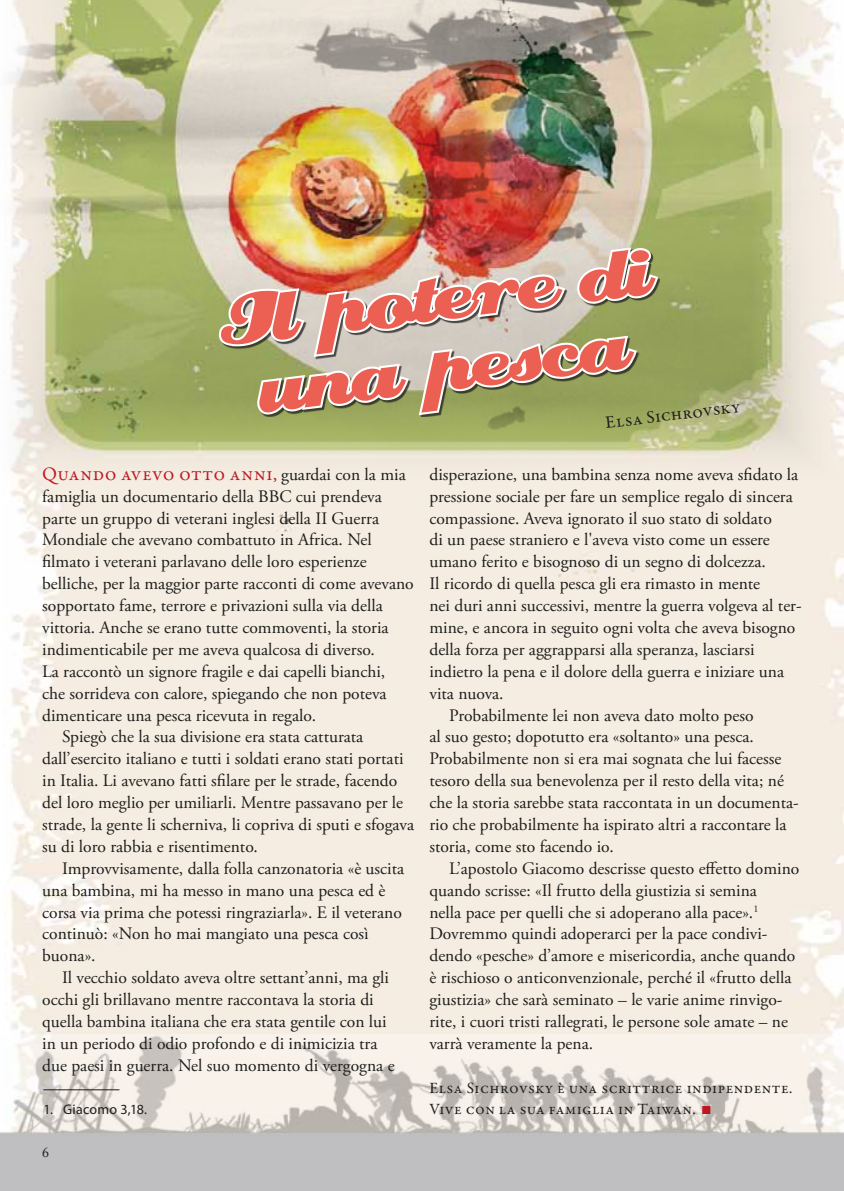
<style>
.page{position:relative;width:844px;height:1191px;background:#fff}
.page>*{position:absolute;margin:0;border:0;box-sizing:border-box;transform-origin:0 0}
.t1{font:84px/70.5px "Creampuff";color:#ec6053;text-align:center}
.t2{font:19.25px "Garamond Premr Pro";letter-spacing:.02em;color:#be1823}
.t3{font:17.5px "Adobe Garamond Pro";color:#1d1d1b}
.t4{font:17.5px "Garamond Premr Pro";color:#1d1d1b}
.t5{font:15.75px "Garamond Premr Pro";letter-spacing:.03em;color:#1d1d1b}
.t6{font:14px "Myriad Pro";letter-spacing:.02em;color:#1d1d1b}
.t7{font:14px "Adobe Caslon Pro";color:#1d1d1b}
.s1{font-family:"Adobe Garamond Pro";font-size:17.5px;color:#1d1d1b}
.s2{font-family:"Arial";font-size:17.5px;color:#be1622}
</style>
<div class="page">
<img style="left:4px;top:0;width:839px;height:491px">
<img style="left:0;top:1035px;width:843px;height:156px">
<img style="left:216px;top:217px;width:445px;height:348px">
<hr style="left:43px;top:1089px;width:76px;height:1px;background:#1d1d1b">
<h1 class="t1" style="left:214px;top:288px;width:433px;rotate:-7deg">Il potere di una pesca</h1>
<p class="t4" style="left:604px;top:412px;width:137px;rotate:-7deg">Elsa Sichrovsky</p>
<p class="t2" style="left:42px;top:462px;width:365px">Quando avevo otto anni, <span class="s1">guardai con la mia</span></p>
<p class="t3" style="left:42px;top:485px;width:341px">famiglia un documentario della BBC cui prendeva</p>
<p class="t3" style="left:42px;top:507px;width:338px">parte un gruppo di veterani inglesi della II Guerra</p>
<p class="t3" style="left:42px;top:529px;width:331px">Mondiale che avevano combattuto in Africa. Nel</p>
<p class="t3" style="left:42px;top:551px;width:326px">filmato i veterani parlavano delle loro esperienze</p>
<p class="t3" style="left:42px;top:573px;width:373px">belliche, per la maggior parte racconti di come avevano</p>
<p class="t3" style="left:42px;top:595px;width:342px">sopportato fame, terrore e privazioni sulla via della</p>
<p class="t3" style="left:42px;top:617px;width:348px">vittoria. Anche se erano tutte commoventi, la storia</p>
<p class="t3" style="left:42px;top:639px;width:334px">indimenticabile per me aveva qualcosa di diverso.</p>
<p class="t3" style="left:42px;top:660px;width:344px">La raccontò un signore fragile e dai capelli bianchi,</p>
<p class="t3" style="left:42px;top:682px;width:346px">che sorrideva con calore, spiegando che non poteva</p>
<p class="t3" style="left:42px;top:704px;width:275px">dimenticare una pesca ricevuta in regalo.</p>
<p class="t3" style="left:62px;top:726px;width:303px">Spiegò che la sua divisione era stata catturata</p>
<p class="t3" style="left:42px;top:748px;width:363px">dall’esercito italiano e tutti i soldati erano stati portati</p>
<p class="t3" style="left:42px;top:770px;width:356px">in Italia. Li avevano fatti sfilare per le strade, facendo</p>
<p class="t3" style="left:42px;top:792px;width:362px">del loro meglio per umiliarli. Mentre passavano per le</p>
<p class="t3" style="left:42px;top:814px;width:373px">strade, la gente li scherniva, li copriva di sputi e sfogava</p>
<p class="t3" style="left:42px;top:835px;width:217px">su di loro rabbia e risentimento.</p>
<p class="t3" style="left:62px;top:857px;width:343px">Improvvisamente, dalla folla canzonatoria «è uscita</p>
<p class="t3" style="left:42px;top:879px;width:345px">una bambina, mi ha messo in mano una pesca ed è</p>
<p class="t3" style="left:42px;top:901px;width:361px">corsa via prima che potessi ringraziarla». E il veterano</p>
<p class="t3" style="left:42px;top:923px;width:328px">continuò: «Non ho mai mangiato una pesca così</p>
<p class="t3" style="left:42px;top:945px;width:55px">buona».</p>
<p class="t3" style="left:62px;top:967px;width:328px">Il vecchio soldato aveva oltre settant’anni, ma gli</p>
<p class="t3" style="left:42px;top:989px;width:333px">occhi gli brillavano mentre raccontava la storia di</p>
<p class="t3" style="left:42px;top:1010px;width:346px">quella bambina italiana che era stata gentile con lui</p>
<p class="t3" style="left:42px;top:1032px;width:337px">in un periodo di odio profondo e di inimicizia tra</p>
<p class="t3" style="left:42px;top:1054px;width:354px">due paesi in guerra. Nel suo momento di vergogna e</p>
<p class="t3" style="left:429px;top:464px;width:370px">disperazione, una bambina senza nome aveva sfidato la</p>
<p class="t3" style="left:429px;top:485px;width:365px">pressione sociale per fare un semplice regalo di sincera</p>
<p class="t3" style="left:429px;top:507px;width:344px">compassione. Aveva ignorato il suo stato di soldato</p>
<p class="t3" style="left:429px;top:529px;width:342px">di un paese straniero e l'aveva visto come un essere</p>
<p class="t3" style="left:429px;top:551px;width:338px">umano ferito e bisognoso di un segno di dolcezza.</p>
<p class="t3" style="left:429px;top:573px;width:332px">Il ricordo di quella pesca gli era rimasto in mente</p>
<p class="t3" style="left:429px;top:595px;width:373px">nei duri anni successivi, mentre la guerra volgeva al ter-</p>
<p class="t3" style="left:429px;top:617px;width:367px">mine, e ancora in seguito ogni volta che aveva bisogno</p>
<p class="t3" style="left:429px;top:639px;width:326px">della forza per aggrapparsi alla speranza, lasciarsi</p>
<p class="t3" style="left:429px;top:660px;width:356px">indietro la pena e il dolore della guerra e iniziare una</p>
<p class="t3" style="left:429px;top:682px;width:76px">vita nuova.</p>
<p class="t3" style="left:449px;top:704px;width:306px">Probabilmente lei non aveva dato molto peso</p>
<p class="t3" style="left:429px;top:726px;width:326px">al suo gesto; dopotutto era «soltanto» una pesca.</p>
<p class="t3" style="left:429px;top:748px;width:353px">Probabilmente non si era mai sognata che lui facesse</p>
<p class="t3" style="left:429px;top:770px;width:356px">tesoro della sua benevolenza per il resto della vita; né</p>
<p class="t3" style="left:429px;top:792px;width:371px">che la storia sarebbe stata raccontata in un documenta-</p>
<p class="t3" style="left:429px;top:814px;width:358px">rio che probabilmente ha ispirato altri a raccontare la</p>
<p class="t3" style="left:429px;top:835px;width:186px">storia, come sto facendo io.</p>
<p class="t3" style="left:449px;top:857px;width:351px">L’apostolo Giacomo descrisse questo effetto domino</p>
<p class="t3" style="left:429px;top:879px;width:329px">quando scrisse: «Il frutto della giustizia si semina</p>
<p class="t3" style="left:429px;top:901px;width:330px">nella pace per quelli che si adoperano alla pace».<sup>1</sup></p>
<p class="t3" style="left:429px;top:923px;width:339px">Dovremmo quindi adoperarci per la pace condivi-</p>
<p class="t3" style="left:429px;top:945px;width:367px">dendo «pesche» d’amore e misericordia, anche quando</p>
<p class="t3" style="left:429px;top:967px;width:363px">è rischioso o anticonvenzionale, perché il «frutto della</p>
<p class="t3" style="left:429px;top:989px;width:354px">giustizia» che sarà seminato – le varie anime rinvigo-</p>
<p class="t3" style="left:429px;top:1010px;width:360px">rite, i cuori tristi rallegrati, le persone sole amate – ne</p>
<p class="t3" style="left:429px;top:1032px;width:165px">varrà veramente la pena.</p>
<p class="t5" style="left:429px;top:1078px;width:364px">Elsa Sichrovsky è una scrittrice indipendente.</p>
<p class="t6" style="left:43px;top:1101px;width:105px">1. Giacomo 3,18.</p>
<p class="t5" style="left:429px;top:1100px;width:284px">Vive con la sua famiglia in Taiwan. <span class="s2">■</span></p>
<p class="t7" style="left:42px;top:1144px;width:8px">6</p>
</div>
